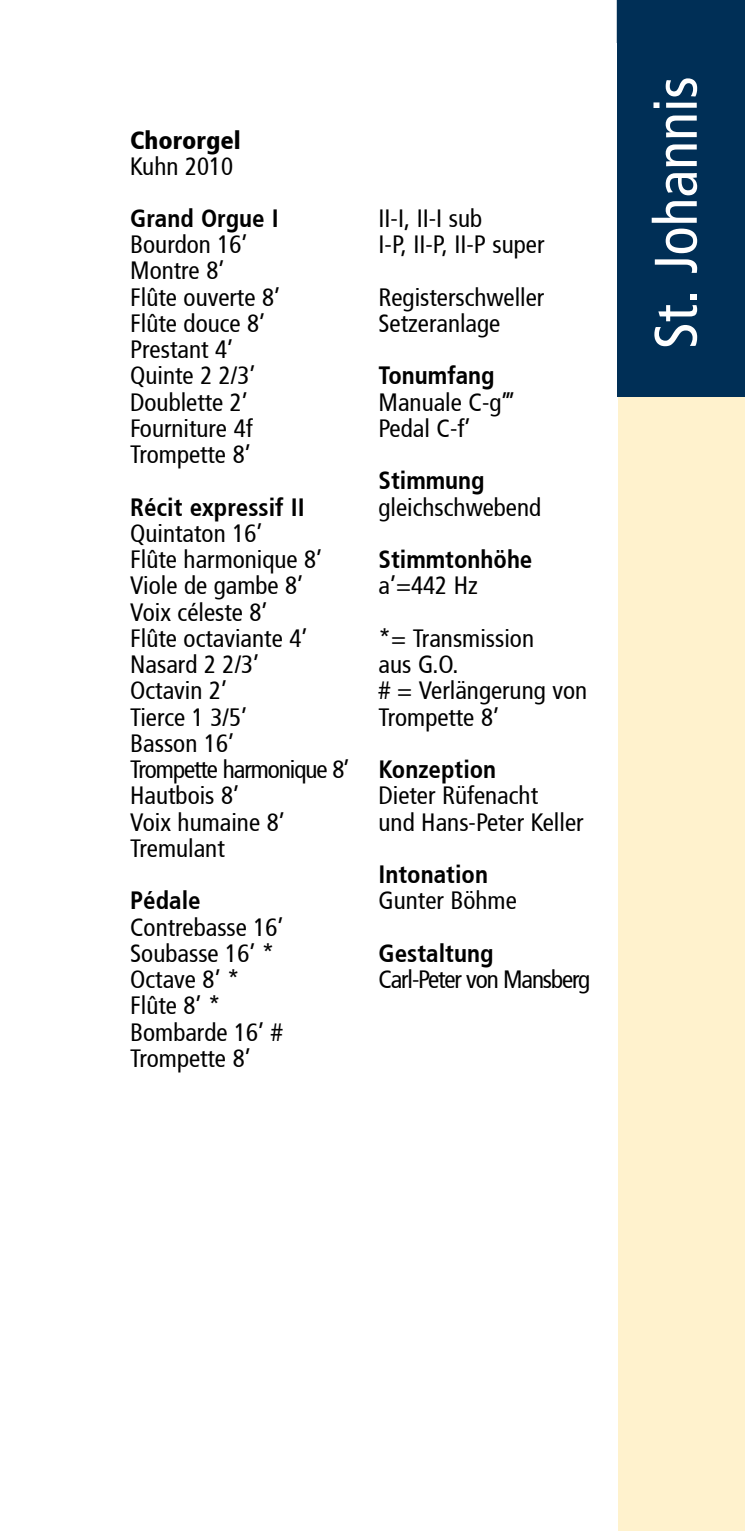
<style>
.page{position:relative;width:745px;height:1531px;background:#fff}
.page>*{position:absolute;margin:0;border:0;box-sizing:border-box;transform-origin:0 0}
.t1{font:60px "Frobisher Condensed";color:#fff}
.t2{font:25px/26.2px "Frobisher Condensed";color:#000}
.t3{font:700 25px "Frobisher Condensed";color:#000}
.t4{font:25px "Frobisher Condensed";letter-spacing:-.045em;color:#000}
.t5{font:800 25px "Frobisher Cond";color:#000}
</style>
<div class="page">
<div style="left:617px;top:0;width:127px;height:1531px;background:#fff2cd"></div>
<div style="left:617px;top:0;width:127px;height:28px;background:#002f56"></div>
<div style="left:617px;top:28px;width:127px;height:369px;background:#002f56"></div>
<p class="t5" style="left:130px;top:125px;width:112px">Chororgel</p>
<p class="t2" style="left:130px;top:153px;width:104px">Kuhn 2010</p>
<p class="t3" style="left:130px;top:203px;width:150px">Grand Orgue I</p>
<p class="t2" style="left:130px;top:231px;width:151px">Bourdon 16’<br>Montre 8’<br>Flûte ouverte 8’<br>Flûte douce 8’<br>Prestant 4’<br>Quinte 2 2/3’<br>Doublette 2’<br>Fourniture 4f<br>Trompette 8’</p>
<p class="t3" style="left:130px;top:492px;width:176px">Récit expressif II</p>
<p class="t2" style="left:130px;top:520px;width:220px">Quintaton 16’<br>Flûte harmonique 8’<br>Viole de gambe 8’<br>Voix céleste 8’<br>Flûte octaviante 4’<br>Nasard 2 2/3’<br>Octavin 2’<br>Tierce 1 3/5’<br>Basson 16’<br>Trompette harmonique 8’<br>Hautbois 8’<br>Voix humaine 8’<br>Tremulant</p>
<p class="t3" style="left:130px;top:886px;width:72px">Pédale</p>
<p class="t2" style="left:130px;top:914px;width:155px">Contrebasse 16’<br>Soubasse 16’ *<br>Octave 8’ *<br>Flûte 8’ *<br>Bombarde 16’ #<br>Trompette 8’</p>
<p class="t2" style="left:378px;top:205px;width:167px">II-I, II-I sub<br>I-P, II-P, II-P super</p>
<p class="t2" style="left:378px;top:284px;width:167px">Registerschweller<br>Setzeranlage</p>
<p class="t3" style="left:378px;top:361px;width:117px">Tonumfang</p>
<p class="t2" style="left:378px;top:389px;width:138px">Manuale C-g’’’<br>Pedal C-f’</p>
<p class="t3" style="left:378px;top:466px;width:108px">Stimmung</p>
<p class="t2" style="left:378px;top:494px;width:164px">gleichschwebend</p>
<p class="t3" style="left:378px;top:545px;width:155px">Stimmtonhöhe</p>
<p class="t2" style="left:378px;top:560px;width:157px;line-height:52.5px">a’=442 Hz<br>*= Transmission</p>
<p class="t2" style="left:378px;top:651px;width:210px">aus G.O.<br># = Verlängerung von<br>Trompette 8’</p>
<p class="t3" style="left:378px;top:755px;width:119px">Konzeption</p>
<p class="t2" style="left:378px;top:783px;width:206px">Dieter Rüfenacht<br>und Hans-Peter Keller</p>
<p class="t3" style="left:378px;top:860px;width:111px">Intonation</p>
<p class="t2" style="left:378px;top:888px;width:140px">Gunter Böhme</p>
<p class="t3" style="left:378px;top:938px;width:116px">Gestaltung</p>
<p class="t4" style="left:378px;top:965px;width:213px">Carl-Peter von Mansberg</p>
<h1 class="t1" style="left:640px;top:349px;width:274px;rotate:-90deg">St. Johannis</h1>
</div>
